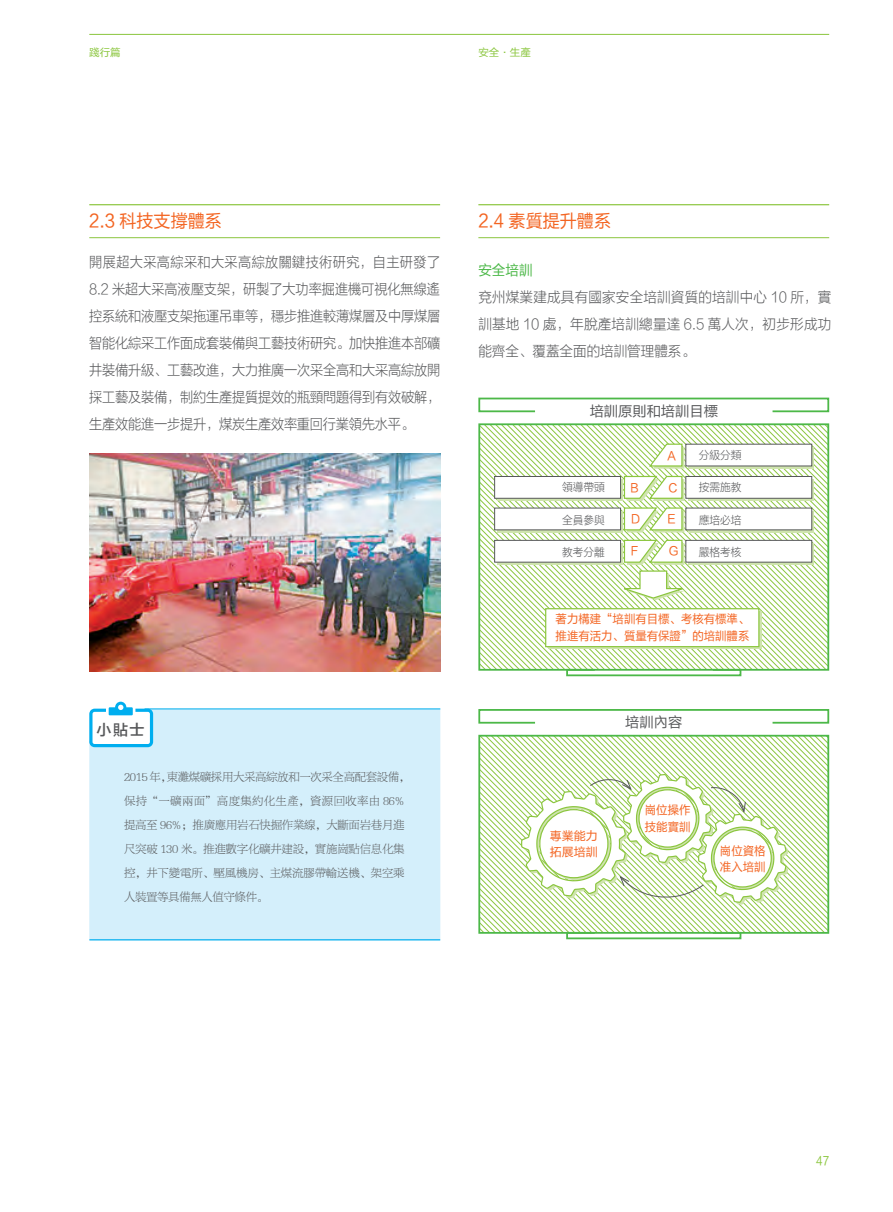
<style>
.page{position:relative;width:893px;height:1212px;background:#fff}
.page>*{position:absolute;margin:0;border:0;box-sizing:border-box;transform-origin:0 0}
.二级标题{font:18px "FZLTHK GBK1 0";color:#f36421;scale:.95 1}
.内文{font:15px "FZLTZHK GBK1 0";color:#57585a}
.内文-2{font:14.25px/27px "FZLTXHK GBK1 0";letter-spacing:-.005em;color:#57585a;text-align:justify;scale:.92 1}
.内文-3{font:14.25px/27px "FZLTXHK GBK1 0";letter-spacing:-.005em;color:#57585a;text-align:justify;scale:.95 1}
.内文-4{font:14.25px "FZLTHK GBK1 0";color:#57585a}
.三级标题{font:14.25px "FZLTHK GBK1 0";color:#4cb848;scale:.95 1}
.小贴士{font:12px/24px "FZBYSK GBK1 0";letter-spacing:-.02em;color:#57585a;scale:.95 1}
.内文-5{font:12px/16.5px "FZLTHK GBK1 0";color:#f36421;scale:.95 1}
.内文-6{font:12px/16.5px "FZLTHK GBK1 0";color:#f36421}
.t1{font:12px "FZLTHJW GB1 0";color:#8bc63e;scale:.9 1}
.表格内文{font:11.25px "FZLTXHK GBK1 0";color:#57585a;scale:.95 1}
.t2{font:10.5px "FZLTHK GBK1 0";color:#8bc63e}
</style>
<div class="page">
<hr style="left:89px;top:34px;width:740px;height:1px;background:#8bc63e">
<svg style="left:481px;top:738px;width:39px;height:193px"></svg>
<svg style="left:481px;top:426px;width:84px;height:242px"></svg>
<div style="left:478px;top:423px;width:351px;height:248px;border:2px solid #4cb848"></div>
<div style="left:497px;top:479px;width:126px;height:22px;background:#cfe4ae"></div>
<div style="left:497px;top:511px;width:126px;height:21px;background:#a3b08f"></div>
<svg style="left:497px;top:562px;width:68px;height:3px"></svg>
<img style="left:89px;top:454px;width:351px;height:218px">
<hr style="left:89px;top:204px;width:351px;height:1px;background:#8bc63e">
<hr style="left:478px;top:204px;width:351px;height:1px;background:#8bc63e">
<hr style="left:89px;top:237px;width:351px;height:1px;background:#8bc63e">
<hr style="left:478px;top:237px;width:351px;height:1px;background:#8bc63e">
<div style="left:89px;top:710px;width:351px;height:229px;background:#d4effb"></div>
<hr style="left:89px;top:939px;width:351px;height:1px;background:#00aeef">
<hr style="left:145px;top:709px;width:295px;height:1px;background:#00aeef">
<svg style="left:89px;top:702px;width:64px;height:45px"></svg>
<div style="left:494px;top:476px;width:127px;height:23px;background:#fff;border:1px solid #57585a"></div>
<div style="left:494px;top:508px;width:127px;height:22px;background:#fff;border:1px solid #57585a"></div>
<div style="left:494px;top:540px;width:127px;height:22px;background:#fff;border:1px solid #57585a"></div>
<div style="left:545px;top:608px;width:214px;height:39px;background:#fff;border:1px solid #8bc63e"></div>
<svg style="left:565px;top:424px;width:263px;height:253px"></svg>
<svg style="left:520px;top:736px;width:308px;height:204px"></svg>
<svg style="left:478px;top:397px;width:352px;height:16px"></svg>
<svg style="left:478px;top:709px;width:352px;height:15px"></svg>
<p class="t2" style="left:89px;top:46px;width:33px">踐行篇</p>
<p class="t2" style="left:478px;top:46px;width:54px">安全·生產</p>
<p class="二级标题" style="left:89px;top:211px;width:141px">2.3 科技支撐體系</p>
<p class="二级标题" style="left:478px;top:211px;width:141px">2.4 素質提升體系</p>
<p class="内文-2" style="left:89px;top:249px;width:383px">開展超大采高綜采和大采高綜放關鍵技術研究，自主研發了8.2 米超大采高液壓支架，研製了大功率掘進機可視化無線遙控系統和液壓支架拖運吊車等，穩步推進較薄煤層及中厚煤層智能化綜采工作面成套裝備與工藝技術研究。加快推進本部礦井裝備升級、工藝改進，大力推廣一次采全高和大采高綜放開採工藝及裝備，制約生產提質提效的瓶頸問題得到有效破解，生產效能進一步提升，煤炭生產效率重回行業領先水平。</p>
<p class="三级标题" style="left:478px;top:262px;width:59px">安全培訓</p>
<p class="内文-3" style="left:478px;top:284px;width:373px">兗州煤業建成具有國家安全培訓資質的培訓中心 10 所，實訓基地 10 處，年脫產培訓總量達 6.5 萬人次，初步形成功能齊全、覆蓋全面的培訓管理體系。</p>
<p class="内文-4" style="left:590px;top:403px;width:130px">培訓原則和培訓目標</p>
<p class="内文-5" style="left:667px;top:448px;width:10px">A</p>
<p class="表格内文" style="left:699px;top:449px;width:46px">分級分類</p>
<p class="表格内文" style="left:562px;top:481px;width:46px">領導帶頭</p>
<p class="表格内文" style="left:699px;top:481px;width:46px">按需施教</p>
<p class="内文-5" style="left:630px;top:480px;width:10px">B</p>
<p class="内文-5" style="left:668px;top:480px;width:11px">C</p>
<p class="内文-5" style="left:631px;top:511px;width:11px">D</p>
<p class="内文-5" style="left:667px;top:511px;width:10px">E</p>
<p class="内文-5" style="left:631px;top:543px;width:10px">F</p>
<p class="内文-5" style="left:669px;top:543px;width:12px">G</p>
<p class="表格内文" style="left:562px;top:514px;width:46px">全員參與</p>
<p class="表格内文" style="left:699px;top:514px;width:46px">應培必培</p>
<p class="表格内文" style="left:562px;top:546px;width:46px">教考分離</p>
<p class="表格内文" style="left:699px;top:546px;width:46px">嚴格考核</p>
<p class="内文" style="left:96px;top:722px;width:49px">小貼士</p>
<p class="小贴士" style="left:124px;top:765px;width:303px">2015年，東灘煤礦採用大采高綜放和一次采全高配套設備，保持“一礦兩面”高度集約化生產，資源回收率由 86%提高至 96%；推廣應用岩石快掘作業線，大斷面岩巷月進尺突破 130 米。推進數字化礦井建設，實施崗點信息化集控，井下變電所、壓風機房、主煤流膠帶輸送機、架空乘人裝置等具備無人值守條件。</p>
<p class="内文-5" style="left:556px;top:611px;width:205px">著力構建“培訓有目標、考核有標準、推進有活力、質量有保證”的培訓體系</p>
<p class="内文-4" style="left:625px;top:714px;width:58px">培訓內容</p>
<p class="内文-6" style="left:550px;top:828px;width:49px">專業能力拓展培訓</p>
<p class="内文-5" style="left:645px;top:802px;width:49px">崗位操作技能實訓</p>
<p class="内文-5" style="left:720px;top:843px;width:49px">崗位資格准入培訓</p>
<p class="t1" style="left:816px;top:1154px;width:16px">47</p>
</div>
